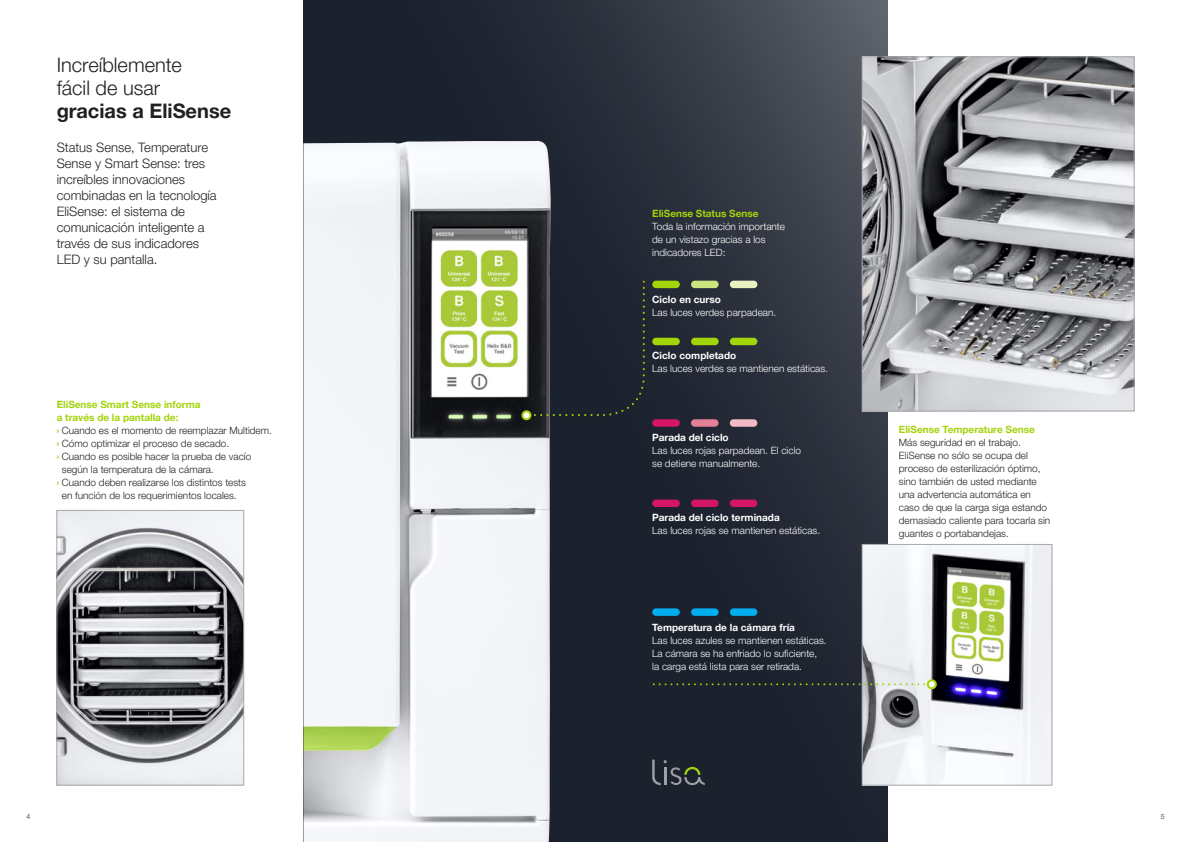
<style>
.page{position:relative;width:1191px;height:842px;background:#fff}
.page>*{position:absolute;margin:0;border:0;box-sizing:border-box;transform-origin:0 0}
.t1{font:20px/23px "Helvetica Neue World 45 Lt";color:#231f20}
.t2{font:700 20px "Helvetica Neue World 75";color:#231f20}
.t3{font:13px/16px "Helvetica Neue World 45 Lt";color:#231f20}
.t4{font:10px/13px "Helvetica Neue World 45 Lt";color:#231f20}
.t5{font:10px/13px "Helvetica Neue World 45 Lt";color:#fff}
.t6{font:700 10px/13px "Helvetica Neue World 75";color:#a2d40a}
.t7{font:700 10px "Helvetica Neue World 75";color:#fff}
.t8{font:7px "Helvetica Neue World 45 Lt";color:#231f20}
.s1{font-family:"Helvetica Neue World 75";font-weight:700;color:#a2d40a}
</style>
<div class="page">
<svg style="left:303px;top:0;width:584px;height:842px;background:#262c37"></svg>
<img style="left:59px;top:512px;width:183px;height:271px">
<div style="left:57px;top:510px;width:187px;height:275px;border:1px solid #a8a9ad"></div>
<img style="left:864px;top:546px;width:186px;height:237px">
<div style="left:862px;top:544px;width:190px;height:241px;border:1px solid #a8a9ad"></div>
<img style="left:864px;top:59px;width:268px;height:350px">
<div style="left:862px;top:57px;width:272px;height:354px;border:1px solid #a8a9ad"></div>
<div style="left:652px;top:281px;width:28px;height:7px;background:#a2d40a;border-radius:4px"></div>
<div style="left:691px;top:281px;width:27px;height:7px;background:#cde580;border-radius:4px"></div>
<div style="left:730px;top:281px;width:27px;height:7px;background:#e9f2c0;border-radius:4px"></div>
<div style="left:652px;top:338px;width:28px;height:7px;background:#a2d40a;border-radius:4px"></div>
<div style="left:691px;top:338px;width:27px;height:7px;background:#a2d40a;border-radius:4px"></div>
<div style="left:730px;top:338px;width:27px;height:7px;background:#a2d40a;border-radius:4px"></div>
<div style="left:652px;top:419px;width:27px;height:8px;background:#d51566;border-radius:4px"></div>
<div style="left:691px;top:419px;width:27px;height:8px;background:#e48096;border-radius:4px"></div>
<div style="left:730px;top:419px;width:27px;height:8px;background:#f0bbc4;border-radius:4px"></div>
<div style="left:652px;top:499px;width:28px;height:8px;background:#d51566;border-radius:4px"></div>
<div style="left:691px;top:499px;width:27px;height:8px;background:#d51566;border-radius:4px"></div>
<div style="left:730px;top:499px;width:27px;height:8px;background:#d51566;border-radius:4px"></div>
<div style="left:652px;top:608px;width:28px;height:8px;background:#00aeef;border-radius:4px"></div>
<div style="left:691px;top:608px;width:27px;height:8px;background:#00aeef;border-radius:4px"></div>
<div style="left:730px;top:608px;width:27px;height:8px;background:#00aeef;border-radius:4px"></div>
<img style="left:303px;top:141px;width:248px;height:701px">
<svg style="left:654px;top:683px;width:273px;height:2px"></svg>
<svg style="left:526px;top:280px;width:120px;height:137px;background:#232832"></svg>
<div style="left:928px;top:680px;width:8px;height:8px;background:#fff;border-radius:50%"></div>
<div style="left:927px;top:679px;width:10px;height:10px;border:2px solid #a2d40a;border-radius:50%"></div>
<div style="left:522px;top:411px;width:8px;height:8px;background:#fff;border-radius:50%"></div>
<div style="left:521px;top:410px;width:10px;height:10px;border:2px solid #a2d40a;border-radius:50%"></div>
<svg style="left:652px;top:759px;width:53px;height:26px"></svg>
<h1 class="t1" style="left:57px;top:54px;width:127px">Increíblemente fácil de usar</h1>
<h1 class="t2" style="left:57px;top:99px;width:176px">gracias a EliSense</h1>
<h2 class="t3" style="left:57px;top:139px;width:161px">Status Sense, Temperature<br>Sense y Smart Sense: tres increíbles innovaciones combinadas en la tecnología<br>EliSense: el sistema de comunicación inteligente a través de sus indicadores<br>LED y su pantalla.</h2>
<p class="t6" style="left:57px;top:398px;width:145px">EliSense Smart Sense informa a través de la pantalla de:</p>
<p class="t4" style="left:57px;top:424px;width:217px"><span class="s1">›</span> Cuando es el momento de reemplazar Multidem.</p>
<p class="t4" style="left:57px;top:437px;width:174px"><span class="s1">›</span> Cómo optimizar el proceso de secado.</p>
<p class="t4" style="left:57px;top:450px;width:196px"><span class="s1">›</span> Cuando es posible hacer la prueba de vacío</p>
<p class="t4" style="left:62px;top:463px;width:153px">según la temperatura de la cámara.</p>
<p class="t4" style="left:57px;top:476px;width:191px"><span class="s1">›</span> Cuando deben realizarse los distintos tests</p>
<p class="t4" style="left:62px;top:489px;width:176px">en función de los requerimientos locales.</p>
<p class="t6" style="left:652px;top:207px;width:108px">EliSense Status Sense</p>
<p class="t5" style="left:652px;top:220px;width:134px">Toda la información importante de un vistazo gracias a los indicadores LED:</p>
<p class="t7" style="left:652px;top:293px;width:70px">Ciclo en curso</p>
<p class="t5" style="left:652px;top:306px;width:125px">Las luces verdes parpadean.</p>
<p class="t7" style="left:652px;top:350px;width:86px">Ciclo completado</p>
<p class="t5" style="left:652px;top:362px;width:177px">Las luces verdes se mantienen estáticas.</p>
<p class="t7" style="left:652px;top:432px;width:78px">Parada del ciclo</p>
<p class="t5" style="left:652px;top:444px;width:150px">Las luces rojas parpadean. El ciclo se detiene manualmente.</p>
<p class="t7" style="left:652px;top:511px;width:129px">Parada del ciclo terminada</p>
<p class="t5" style="left:652px;top:524px;width:169px">Las luces rojas se mantienen estáticas.</p>
<p class="t7" style="left:652px;top:622px;width:144px">Temperatura de la cámara fría</p>
<p class="t5" style="left:652px;top:634px;width:176px">Las luces azules se mantienen estáticas.<br>La cámara se ha enfriado lo suficiente,<br>la carga está lista para ser retirada.</p>
<p class="t6" style="left:899px;top:423px;width:137px">EliSense Temperature Sense</p>
<p class="t4" style="left:899px;top:436px;width:153px">Más seguridad en el trabajo.<br>EliSense no sólo se ocupa del proceso de esterilización óptimo, sino también de usted mediante una advertencia automática en caso de que la carga siga estando demasiado caliente para tocarla sin guantes o portabandejas.</p>
<p class="t8" style="left:26px;top:812px;width:5px">4</p>
<p class="t8" style="left:1160px;top:812px;width:5px">5</p>
</div>
